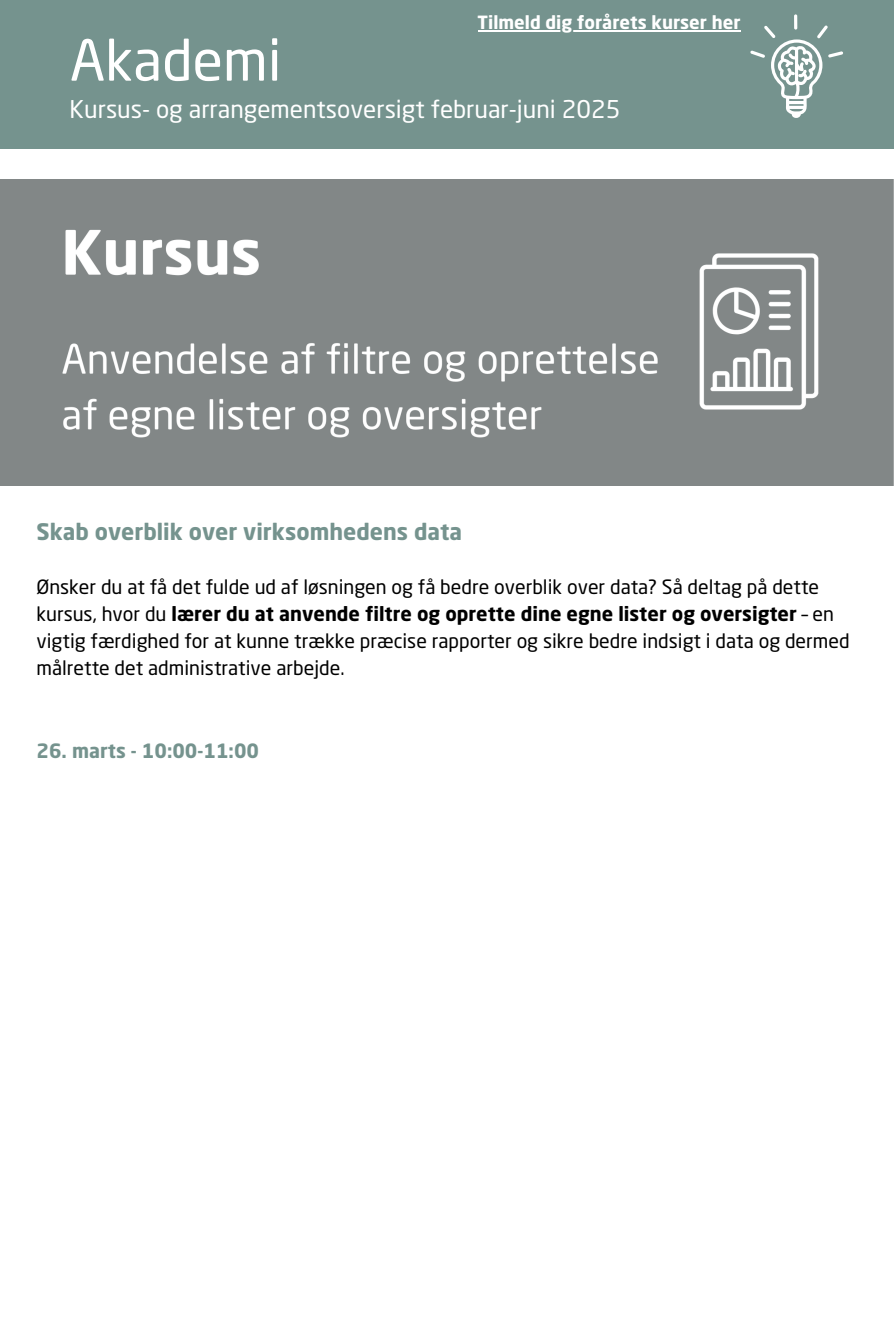
<style>
.page{position:relative;width:894px;height:1319px;background:#fff}
.page>*{position:absolute;margin:0;border:0;box-sizing:border-box;transform-origin:0 0}
.t1{font:55.95px "Neo Sans Std";color:#fff}
.t2{font:24.15px "Neo Sans Std";color:#fff}
.t3{font:700 22.5px "Neo Sans Std";color:#75938e}
.t4{font:19.5px/27px "Neo Sans Std";color:#000}
.t5{font:700 19.5px "Neo Sans Std";color:#75938e}
.t6{font:700 18px "Neo Sans Std";color:#fff}
.s1{font-weight:700}
</style>
<div class="page">
<div style="left:0;top:0;width:893px;height:148px;background:#75938e"></div>
<svg style="left:750px;top:14px;width:93px;height:104px"></svg>
<img style="left:0;top:179px;width:893px;height:306px">
<hr style="left:477px;top:30px;width:263px;height:1px;background:#fff">
<h2 class="t6" style="left:477px;top:15px;width:264px">Tilmeld dig forårets kurser her</h2>
<h4 class="t1" style="left:70px;top:38px;width:213px">Akademi</h4>
<p class="t2" style="left:69px;top:99px;width:552px">Kursus- og arrangementsoversigt februar-juni 2025</p>
<h1 class="t3" style="left:36px;top:523px;width:427px">Skab overblik over virksomhedens data</h1>
<h3 class="t4" style="left:36px;top:575px;width:814px">Ønsker du at få det fulde ud af løsningen og få bedre overblik over data? Så deltag på dette kursus, hvor du <span class="s1">lærer du at anvende filtre og oprette dine egne lister og oversigter</span> – en vigtig færdighed for at kunne trække præcise rapporter og sikre bedre indsigt i data og dermed målrette det administrative arbejde.</h3>
<p class="t5" style="left:36px;top:743px;width:224px">26. marts - 10:00-11:00</p>
</div>
